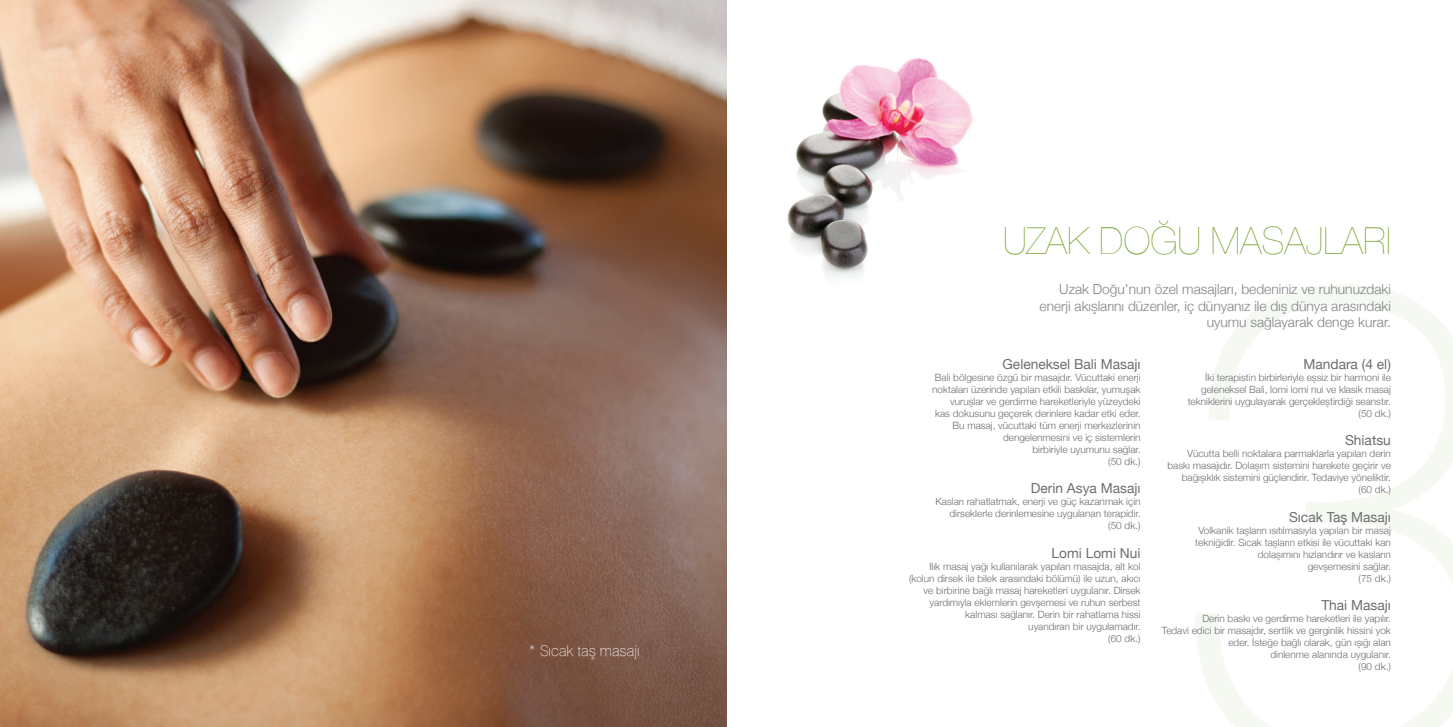
<style>
.page{position:relative;width:1453px;height:727px;background:#fff}
.page>*{position:absolute;margin:0;border:0;box-sizing:border-box;transform-origin:0 0}
.t1{font:200 37.5px "Helvetica Neue";color:#78a22d}
.t2{font:100 15px "Swiss 721";color:#fff}
.t3{font:300 13.75px/16.5px "Helvetica Neue";color:#808285;text-align:right}
.t4{font:13.75px "Helvetica Neue";color:#6c6d70}
.t5{font:300 10px/12px "Helvetica Neue";color:#6c6d70;text-align:right}
</style>
<div class="page">
<svg style="left:1196px;top:284px;width:257px;height:442px"></svg>
<img style="left:0;top:0;width:727px;height:726px">
<img style="left:787px;top:58px;width:186px;height:219px">
<h2 class="t2" style="left:529px;top:641px;width:113px">* Sıcak taş masajı</h2>
<h1 class="t1" style="left:1003px;top:211px;width:389px">UZAK DOĞU MASAJLARI</h1>
<h3 class="t3" style="left:1039px;top:280px;width:353px">Uzak Doğu’nun özel masajları, bedeniniz ve ruhunuzdaki enerji akışlarını düzenler, iç dünyanız ile dış dünya arasındaki uyumu sağlayarak denge kurar.</h3>
<h3 class="t4" style="left:1002px;top:354px;width:140px">Geleneksel Bali Masajı</h3>
<p class="t5" style="left:932px;top:370px;width:210px">Bali bölgesine özgü bir masajdır. Vücuttaki enerji noktaları üzerinde yapılan etkili baskılar, yumuşak vuruşlar ve gerdirme hareketleriyle yüzeydeki<br>kas dokusunu geçerek derinlere kadar etki eder.<br>Bu masaj, vücuttaki tüm enerji merkezlerinin dengelenmesini ve iç sistemlerin<br>birbiriyle uyumunu sağlar.<br>(50 dk.)</p>
<h3 class="t4" style="left:1031px;top:478px;width:111px">Derin Asya Masajı</h3>
<p class="t5" style="left:935px;top:495px;width:207px">Kasları rahatlatmak, enerji ve güç kazanmak için dirseklerle derinlemesine uygulanan terapidir. (50 dk.)</p>
<h3 class="t4" style="left:1051px;top:543px;width:90px">Lomi Lomi Nui</h3>
<p class="t5" style="left:909px;top:559px;width:233px">Ilık masaj yağı kullanılarak yapılan masajda, alt kol (kolun dirsek ile bilek arasındaki bölümü) ile uzun, akıcı ve birbirine bağlı masaj hareketleri uygulanır. Dirsek yardımıyla eklemlerin gevşemesi ve ruhun serbest kalması sağlanır. Derin bir rahatlama hissi<br>uyandıran bir uygulamadır.<br>(60 dk.)</p>
<h3 class="t4" style="left:1303px;top:354px;width:89px">Mandara (4 el)</h3>
<p class="t5" style="left:1187px;top:370px;width:205px">İki terapistin birbirleriyle eşsiz bir harmoni ile geleneksel Bali, lomi lomi nui ve klasik masaj tekniklerini uygulayarak gerçekleştirdiği seanstır. (50 dk.)</p>
<h3 class="t4" style="left:1345px;top:430px;width:47px">Shiatsu</h3>
<p class="t5" style="left:1167px;top:447px;width:225px">Vücutta belli noktalara parmaklarla yapılan derin baskı masajıdır. Dolaşım sistemini harekete geçirir ve bağışıklık sistemini güçlendirir. Tedaviye yöneliktir. (60 dk.)</p>
<h3 class="t4" style="left:1289px;top:507px;width:103px">Sıcak Taş Masajı</h3>
<p class="t5" style="left:1195px;top:523px;width:197px">Volkanik taşların ısıtılmasıyla yapılan bir masaj tekniğidir. Sıcak taşların etkisi ile vücuttaki kan dolaşımını hızlandırır ve kasların<br>gevşemesini sağlar.<br>(75 dk.)</p>
<h3 class="t4" style="left:1321px;top:595px;width:71px">Thai Masajı</h3>
<p class="t5" style="left:1162px;top:612px;width:230px">Derin baskı ve gerdirme hareketleri ile yapılır.<br>Tedavi edici bir masajdır, sertlik ve gerginlik hissini yok eder. İsteğe bağlı olarak, gün ışığı alan<br>dinlenme alanında uygulanır.<br>(90 dk.)</p>
</div>
